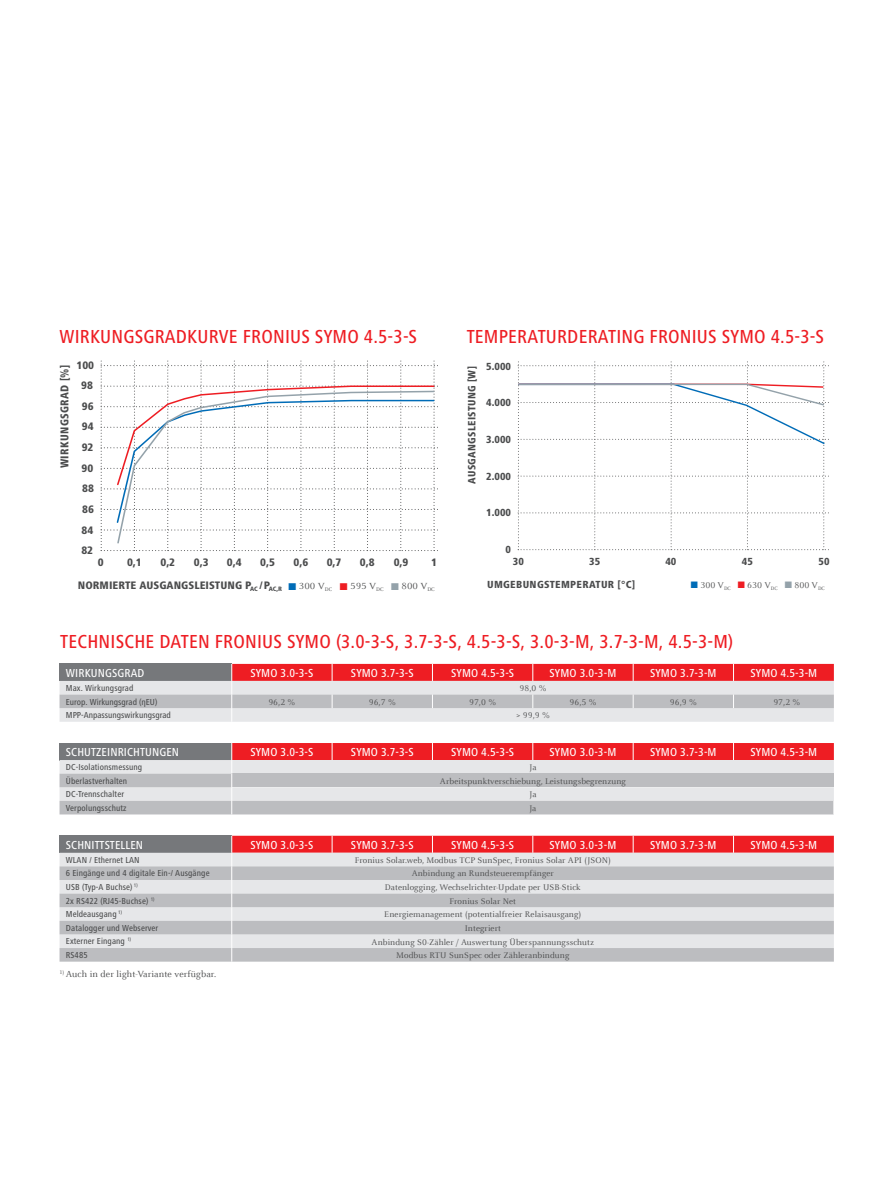
<style>
.page{position:relative;width:893px;height:1191px;background:#fff}
.page>*{position:absolute;margin:0;border:0;box-sizing:border-box;transform-origin:0 0}
.t1{font:500 condensed 19.5px "Frutiger Next LTW1 G";letter-spacing:.01em;color:#ee1d23}
.t2{font:500 condensed 12px "Frutiger Next LTW1 G";letter-spacing:.01em;color:#fff}
.t3{font:800 condensed 11.7px "Frutiger Next LTW1 G";letter-spacing:.03em;color:#4b4c4d;scale:.96 1}
.t4{font:800 condensed 11.25px "Frutiger Next LTW1 G";letter-spacing:.005em;color:#4b4c4d;scale:1.04 1}
.t5{font:800 condensed 11.25px "Frutiger Next LTW1 G";letter-spacing:.005em;color:#4b4c4d}
.t6{font:800 condensed 10.95px "Frutiger Next LTW1 G";letter-spacing:.03em;color:#4b4c4d}
.t7{font:800 condensed 10.65px "Frutiger Next LTW1 G";letter-spacing:.02em;color:#4b4c4d}
.t8{font:9.75px "Celeste Offc Pro";letter-spacing:.01em;color:#4b4c4d}
.t9{font:9.75px "Celeste Offc Pro";letter-spacing:.01em;color:#4b4c4d;scale:1.04 1}
.t10{font:9.3px "Celeste Offc Pro";color:#4b4c4d}
.t11{font:9px "Celeste Offc Pro";letter-spacing:.01em;color:#4b4c4d}
.t12{font:500 condensed 9px "Frutiger Next LTW1 G";letter-spacing:.01em;color:#4b4c4d}
.s1{color:#006cb7}
.s2{color:#ee1d23}
.s3{color:#94a2aa}
</style>
<div class="page">
<svg style="left:101px;top:361px;width:337px;height:190px"></svg>
<svg style="left:116px;top:390px;width:319px;height:154px"></svg>
<svg style="left:517px;top:362px;width:312px;height:188px"></svg>
<svg style="left:60px;top:664px;width:774px;height:57px;background:#d6a7ab"></svg>
<svg style="left:60px;top:743px;width:774px;height:71px;background:#d1acaf"></svg>
<div style="left:60px;top:835px;width:172px;height:17px;background:#76787b"></div>
<svg style="left:60px;top:852px;width:171px;height:14px;background:#dfe0e2"></svg>
<svg style="left:60px;top:866px;width:171px;height:95px;background:#cecfd1"></svg>
<svg style="left:231px;top:835px;width:603px;height:126px;background:#d5bbbe"></svg>
<h1 class="t1" style="left:60px;top:325px;width:359px">WI RKUNGSGRADKURVE fronius SYMO 4.5-3-S</h1>
<p class="t4" style="left:76px;top:358px;width:18px">100</p>
<p class="t3" style="left:58px;top:468px;width:109px;rotate:-90deg">WIRKUNGSGRAD [%]</p>
<p class="t4" style="left:81px;top:379px;width:13px">98</p>
<p class="t4" style="left:82px;top:400px;width:13px">96</p>
<p class="t4" style="left:82px;top:420px;width:13px">94</p>
<p class="t4" style="left:82px;top:441px;width:13px">92</p>
<p class="t4" style="left:82px;top:461px;width:13px">90</p>
<p class="t4" style="left:82px;top:482px;width:13px">88</p>
<p class="t4" style="left:82px;top:503px;width:13px">86</p>
<p class="t4" style="left:81px;top:523px;width:13px">84</p>
<p class="t4" style="left:81px;top:544px;width:13px">82</p>
<p class="t4" style="left:98px;top:555px;width:7px">0</p>
<p class="t4" style="left:127px;top:555px;width:16px">0,1</p>
<p class="t4" style="left:160px;top:555px;width:16px">0,2</p>
<p class="t4" style="left:194px;top:555px;width:16px">0,3</p>
<p class="t4" style="left:227px;top:555px;width:16px">0,4</p>
<p class="t4" style="left:260px;top:555px;width:16px">0,5</p>
<p class="t4" style="left:294px;top:555px;width:16px">0,6</p>
<p class="t4" style="left:327px;top:555px;width:16px">0,7</p>
<p class="t4" style="left:360px;top:555px;width:16px">0,8</p>
<p class="t4" style="left:394px;top:555px;width:16px">0,9</p>
<p class="t4" style="left:431px;top:555px;width:7px">1</p>
<p class="t9" style="left:289px;top:580px;width:142px"><span class="s1">■</span> 300 V<sub>DC</sub> <span class="s2">■</span> 595 V<sub>DC</sub> <span class="s3">■</span> 800 V<sub>DC</sub></p>
<p class="t5" style="left:78px;top:579px;width:206px">NORMIERTE AUSGANGSLEISTUNG P<sub>AC</sub> /P<sub>AC,R</sub></p>
<h1 class="t1" style="left:467px;top:325px;width:152px">TEMPERATURDERATING</h1>
<h1 class="t1" style="left:650px;top:325px;width:176px">fronius SYMO 4.5-3-S</h1>
<p class="t6" style="left:466px;top:484px;width:119px;rotate:-90deg">AUSGANGSLEISTUNG [W]</p>
<p class="t7" style="left:486px;top:360px;width:26px">5.000</p>
<p class="t7" style="left:486px;top:396px;width:26px">4.000</p>
<p class="t7" style="left:486px;top:433px;width:26px">3.000</p>
<p class="t7" style="left:486px;top:470px;width:26px">2.000</p>
<p class="t7" style="left:486px;top:507px;width:26px">1.000</p>
<p class="t7" style="left:505px;top:543px;width:7px">0</p>
<p class="t7" style="left:513px;top:555px;width:12px">30</p>
<p class="t7" style="left:589px;top:555px;width:12px">35</p>
<p class="t7" style="left:665px;top:555px;width:12px">40</p>
<p class="t7" style="left:742px;top:555px;width:12px">45</p>
<p class="t7" style="left:818px;top:555px;width:12px">50</p>
<p class="t10" style="left:691px;top:579px;width:135px"><span class="s1">■</span> 300 V<sub>DC</sub> <span class="s2">■</span> 630 V<sub>DC</sub> <span class="s3">■</span> 800 V<sub>DC</sub></p>
<p class="t7" style="left:487px;top:578px;width:150px">UMGEBUNGSTEMPERATUR [°C]</p>
<h1 class="t1" style="left:60px;top:630px;width:10px">TECHNI</h1>
<h1 class="t1" style="left:116px;top:630px;width:20px">SCHE</h1>
<h1 class="t1" style="left:159px;top:630px;width:32px">DATEN</h1>
<h1 class="t1" style="left:215px;top:630px;width:520px">FRONI US SYMO (3.0-3-S, 3.7-3-S, 4.5-3-S, 3.0-3-M, 3.7-3-M, 4.5-3-M)</h1>
<h2 class="t2" style="left:66px;top:666px;width:80px">WI RKUNGSGRAD</h2>
<h2 class="t2" style="left:250px;top:666px;width:64px">SYMO 3.0-3-S</h2>
<h2 class="t2" style="left:351px;top:666px;width:64px">SYMO 3.7-3-S</h2>
<h2 class="t2" style="left:451px;top:666px;width:64px">SYMO 4.5-3-S</h2>
<h2 class="t2" style="left:550px;top:666px;width:68px">SYMO 3.0-3-M</h2>
<h2 class="t2" style="left:650px;top:666px;width:68px">SYMO 3.7-3-M</h2>
<h2 class="t2" style="left:750px;top:666px;width:68px">SYMO 4.5-3-M</h2>
<p class="t12" style="left:66px;top:683px;width:69px">Max. Wirkungsgrad</p>
<p class="t11" style="left:519px;top:682px;width:29px">98,0 %</p>
<p class="t12" style="left:66px;top:696px;width:93px">Europ. Wirkungsgrad (ηEU)</p>
<p class="t11" style="left:268px;top:696px;width:29px">96,2 %</p>
<p class="t11" style="left:369px;top:696px;width:29px">96,7 %</p>
<p class="t11" style="left:469px;top:696px;width:29px">97,0 %</p>
<p class="t11" style="left:569px;top:696px;width:29px">96,5 %</p>
<p class="t11" style="left:670px;top:696px;width:29px">96,9 %</p>
<p class="t11" style="left:773px;top:696px;width:29px">97,2 %</p>
<p class="t12" style="left:66px;top:710px;width:106px">MPP-Anpassungswirkungsgrad</p>
<p class="t11" style="left:516px;top:710px;width:36px">&gt; 99,9 %</p>
<h2 class="t2" style="left:66px;top:745px;width:65px">SCH UTZEIN RICHT</h2>
<h2 class="t2" style="left:145px;top:745px;width:15px">UNGEN</h2>
<h2 class="t2" style="left:250px;top:745px;width:64px">SYMO 3.0-3-S</h2>
<h2 class="t2" style="left:351px;top:745px;width:64px">SYMO 3.7-3-S</h2>
<h2 class="t2" style="left:451px;top:745px;width:64px">SYMO 4.5-3-S</h2>
<h2 class="t2" style="left:550px;top:745px;width:68px">SYMO 3.0-3-M</h2>
<h2 class="t2" style="left:650px;top:745px;width:68px">SYMO 3.7-3-M</h2>
<h2 class="t2" style="left:750px;top:745px;width:68px">SYMO 4.5-3-M</h2>
<p class="t12" style="left:66px;top:762px;width:78px">DC-Isolationsmessung</p>
<p class="t11" style="left:530px;top:762px;width:8px">Ja</p>
<p class="t12" style="left:66px;top:775px;width:63px">Überlastverhalten</p>
<p class="t11" style="left:440px;top:775px;width:188px">Arbeitspunktverschiebung, Leistungsbegrenzung</p>
<p class="t12" style="left:66px;top:789px;width:60px">DC-Trennschalter</p>
<p class="t11" style="left:530px;top:789px;width:8px">Ja</p>
<p class="t12" style="left:66px;top:802px;width:62px">Verpolungsschutz</p>
<p class="t11" style="left:529px;top:802px;width:8px">Ja</p>
<h2 class="t2" style="left:66px;top:837px;width:12px">SCHNITT</h2>
<h2 class="t2" style="left:105px;top:837px;width:33px">STELLEN</h2>
<h2 class="t2" style="left:250px;top:837px;width:64px">SYMO 3.0-3-S</h2>
<h2 class="t2" style="left:351px;top:837px;width:64px">SYMO 3.7-3-S</h2>
<h2 class="t2" style="left:451px;top:837px;width:64px">SYMO 4.5-3-S</h2>
<h2 class="t2" style="left:550px;top:837px;width:68px">SYMO 3.0-3-M</h2>
<h2 class="t2" style="left:650px;top:837px;width:68px">SYMO 3.7-3-M</h2>
<h2 class="t2" style="left:750px;top:837px;width:68px">SYMO 4.5-3-M</h2>
<p class="t12" style="left:66px;top:854px;width:74px">WLAN / Ethernet LAN</p>
<p class="t11" style="left:355px;top:854px;width:258px">Fronius Solar.web, Modbus TCP SunSpec, Fronius Solar API (JSON)</p>
<p class="t12" style="left:66px;top:868px;width:145px">6 Eingänge und 4 digitale Ein-/ Ausgänge</p>
<p class="t11" style="left:412px;top:868px;width:144px">Anbindung an Rundsteuerempfänger</p>
<p class="t12" style="left:66px;top:882px;width:73px">USB (Typ-A Buchse) <sup>1)</sup></p>
<p class="t11" style="left:385px;top:881px;width:197px">Datenlogging, Wechselrichter-Update per USB-Stick</p>
<p class="t12" style="left:66px;top:895px;width:90px">2x RS422 (RJ45-Buchse) <sup>1)</sup></p>
<p class="t11" style="left:450px;top:895px;width:68px">Fronius Solar Net</p>
<p class="t12" style="left:66px;top:909px;width:58px">Meldeausgang <sup>1)</sup></p>
<p class="t11" style="left:384px;top:909px;width:198px">Energiemanagement (potentialfreier Relaisausgang)</p>
<p class="t12" style="left:66px;top:922px;width:94px">Datalogger und Webserver</p>
<p class="t11" style="left:465px;top:922px;width:38px">Integriert</p>
<p class="t12" style="left:66px;top:936px;width:67px">Externer Eingang <sup>1)</sup></p>
<p class="t11" style="left:372px;top:936px;width:224px">Anbindung S0-Zähler / Auswertung Überspannungsschutz</p>
<p class="t12" style="left:66px;top:950px;width:23px">RS485</p>
<p class="t11" style="left:396px;top:949px;width:175px">Modbus RTU SunSpec oder Zähleranbindung</p>
<p class="t8" style="left:60px;top:967px;width:158px"><sup>1)</sup> Auch in der light-Variante verfügbar.</p>
</div>
